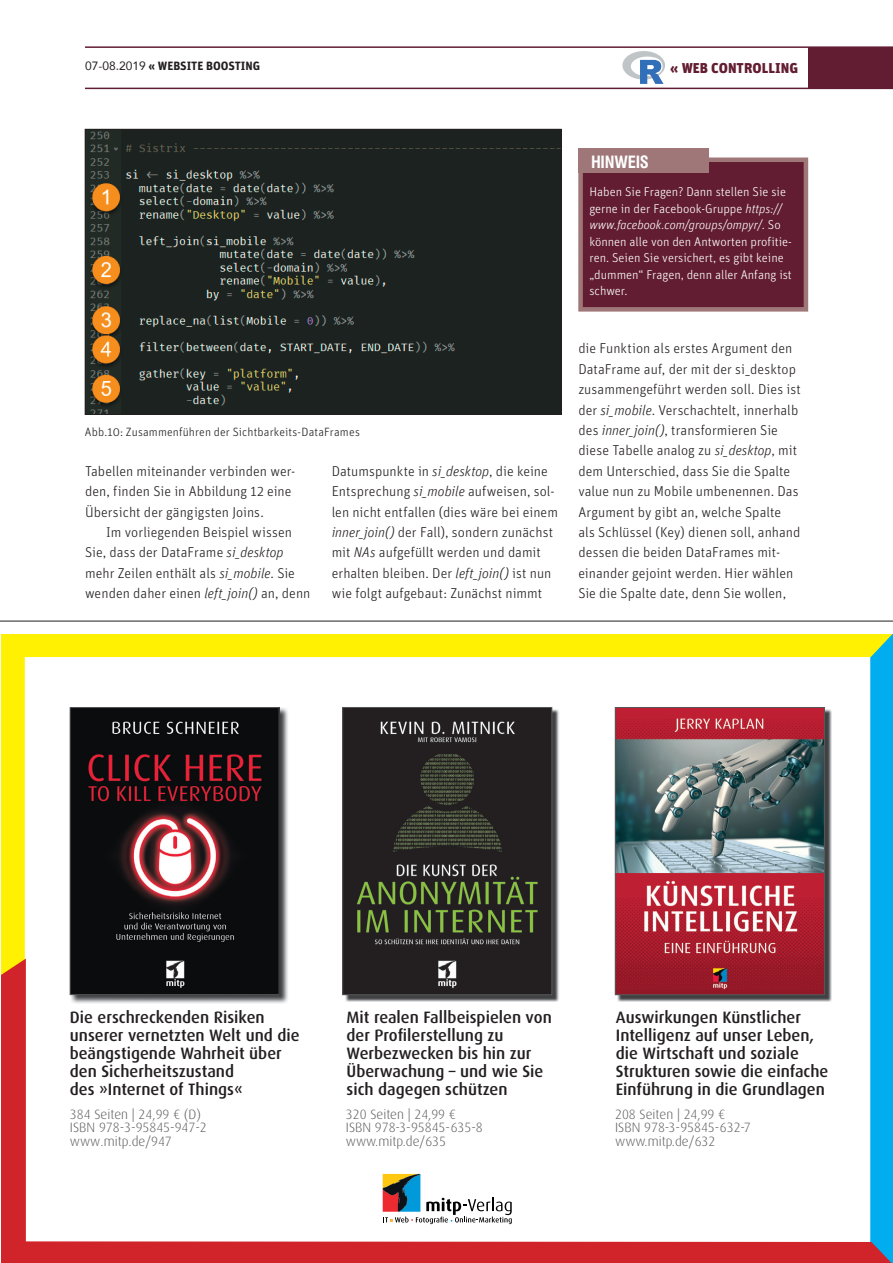
<style>
.page{position:relative;width:893px;height:1263px;background:#fff}
.page>*{position:absolute;margin:0;border:0;box-sizing:border-box;transform-origin:0 0}
.t1{font:500 16.5px/18px "Dax Pro";color:#231f20}
.t2{font:700 condensed 16.5px "Swiss 721 BT";letter-spacing:-.02em;color:#fff}
.t3{font:300 14.25px/20.4px "Unit";letter-spacing:.005em;color:#231f20}
.t4{font:900 14.25px "Unit";color:#621d32}
.t5{font:300 13.5px/13.5px "Dax Pro";color:#57585a}
.t6{font:300 12.75px/16.5px "Unit";color:#fff}
.t7{font:300 12px "Unit";letter-spacing:.01em;color:#231f20}
.t8{font:700 12px "Unit";color:#231f20}
.s1{font-family:"Avenir";font-weight:400}
.s2{font-style:italic}
</style>
<div class="page">
<div style="left:808px;top:47px;width:85px;height:41px;background:#621d32"></div>
<hr style="left:85px;top:46px;width:808px;height:2px;background:#621d32">
<hr style="left:85px;top:88px;width:808px;height:1px;background:#621d32">
<svg style="left:622px;top:51px;width:43px;height:33px"></svg>
<img style="left:87px;top:131px;width:472px;height:282px">
<div style="left:85px;top:129px;width:476px;height:286px;border:1px solid #231f20"></div>
<div style="left:578px;top:157px;width:230px;height:155px;background:#621d32;border:4px solid #9f7779"></div>
<div style="left:578px;top:148px;width:131px;height:25px;background:#9f7779"></div>
<svg style="left:1px;top:634px;width:642px;height:324px"></svg>
<svg style="left:643px;top:657px;width:250px;height:301px"></svg>
<svg style="left:1px;top:958px;width:892px;height:305px"></svg>
<svg style="left:383px;top:1174px;width:129px;height:50px"></svg>
<img style="left:345px;top:709px;width:214px;height:292px">
<img style="left:344px;top:709px;width:206px;height:284px">
<div style="left:342px;top:707px;width:210px;height:288px;border:1px solid #57585a"></div>
<img style="left:70px;top:707px;width:219px;height:297px">
<img style="left:72px;top:709px;width:205px;height:284px">
<div style="left:70px;top:707px;width:209px;height:288px;border:1px solid #57585a"></div>
<img style="left:617px;top:709px;width:215px;height:292px">
<img style="left:617px;top:709px;width:205px;height:284px">
<div style="left:615px;top:707px;width:209px;height:288px;border:1px solid #57585a"></div>
<div style="left:224px;top:634px;width:669px;height:23px;background:#fff101"></div>
<hr style="left:0;top:621px;width:893px;height:1px;background:#231f20">
<p class="t8" style="left:85px;top:59px;width:177px"><span class="s1">07-08.2019</span> « WEBSITE BOOSTING</p>
<p class="t4" style="left:670px;top:59px;width:129px">« WEB CONTROLLING</p>
<p class="t7" style="left:85px;top:424px;width:277px">Abb.10: Zusammenführen der Sichtbarkeits-DataFrames</p>
<p class="t3" style="left:85px;top:460px;width:212px">Tabellen miteinander verbinden wer&shy;den, finden Sie in Abbildung 12 eine<br>Übersicht der gängigsten Joins.</p>
<p class="t3" style="left:85px;top:522px;width:227px;text-indent:21px">Im vorliegenden Beispiel wissen Sie, dass der DataFrame <span class="s2">si_desktop </span>mehr Zeilen enthält als <span class="s2">si_mobile</span>. Sie wenden daher einen <span class="s2">left_join()</span> an, denn</p>
<p class="t3" style="left:332px;top:460px;width:228px">Datumspunkte in <span class="s2">si_desktop</span>, die keine Entsprechung <span class="s2">si_mobile</span> aufweisen, sol&shy;len nicht entfallen (dies wäre bei einem <span class="s2">inner_join()</span> der Fall), sondern zunächst mit <span class="s2">NAs</span> aufgefüllt werden und damit erhalten bleiben. Der <span class="s2">left_join()</span> ist nun wie folgt aufgebaut: Zunächst nimmt</p>
<p class="t2" style="left:591px;top:152px;width:59px">HINWEIS</p>
<p class="t6" style="left:589px;top:184px;width:204px">Haben Sie Fragen? Dann stellen Sie sie gerne in der Facebook-Gruppe <span class="s2">https:// www.facebook.com/groups/ompyr/</span>. So können alle von den Antworten profitie&shy;ren. Seien Sie versichert, es gibt keine „dummen“ Fragen, denn aller Anfang ist schwer.</p>
<p class="t3" style="left:578px;top:338px;width:224px">die Funktion als erstes Argument den DataFrame auf, der mit der si_desktop zusammengeführt werden soll. Dies ist der <span class="s2">si_mobile</span>. Verschachtelt, innerhalb des <span class="s2">inner_join()</span>, transformieren Sie diese Tabelle analog zu <span class="s2">si_desktop</span>, mit dem Unterschied, dass Sie die Spalte value nun zu Mobile umbenennen. Das Argument by gibt an, welche Spalte als Schlüssel (Key) dienen soll, anhand dessen die beiden DataFrames mit&shy;einander gejoint werden. Hier wählen Sie die Spalte date, denn Sie wollen,</p>
<p class="t1" style="left:70px;top:1008px;width:231px">Die erschreckenden Risiken unserer vernetzten Welt und die beängstigende Wahrheit über den Sicherheitszustand<br>des »Internet of Things«</p>
<p class="t5" style="left:70px;top:1107px;width:138px">384 Seiten | 24,99 € (D)<br>ISBN 978-3-95845-947-2 www.mitp.de/947</p>
<p class="t1" style="left:347px;top:1008px;width:207px">Mit realen Fallbeispielen von der Profilerstellung zu<br>Werbezwecken bis hin zur<br>Überwachung – und wie Sie sich dagegen schützen</p>
<p class="t5" style="left:346px;top:1107px;width:138px">320 Seiten | 24,99 €<br>ISBN 978-3-95845-635-8 www.mitp.de/635</p>
<p class="t1" style="left:616px;top:1008px;width:214px">Auswirkungen Künstlicher<br>Intelligenz auf unser Leben, die Wirtschaft und soziale<br>Strukturen sowie die einfache<br>Einführung in die Grundlagen</p>
<p class="t5" style="left:615px;top:1107px;width:137px">208 Seiten | 24,99 €<br>ISBN 978-3-95845-632-7 www.mitp.de/632</p>
</div>
